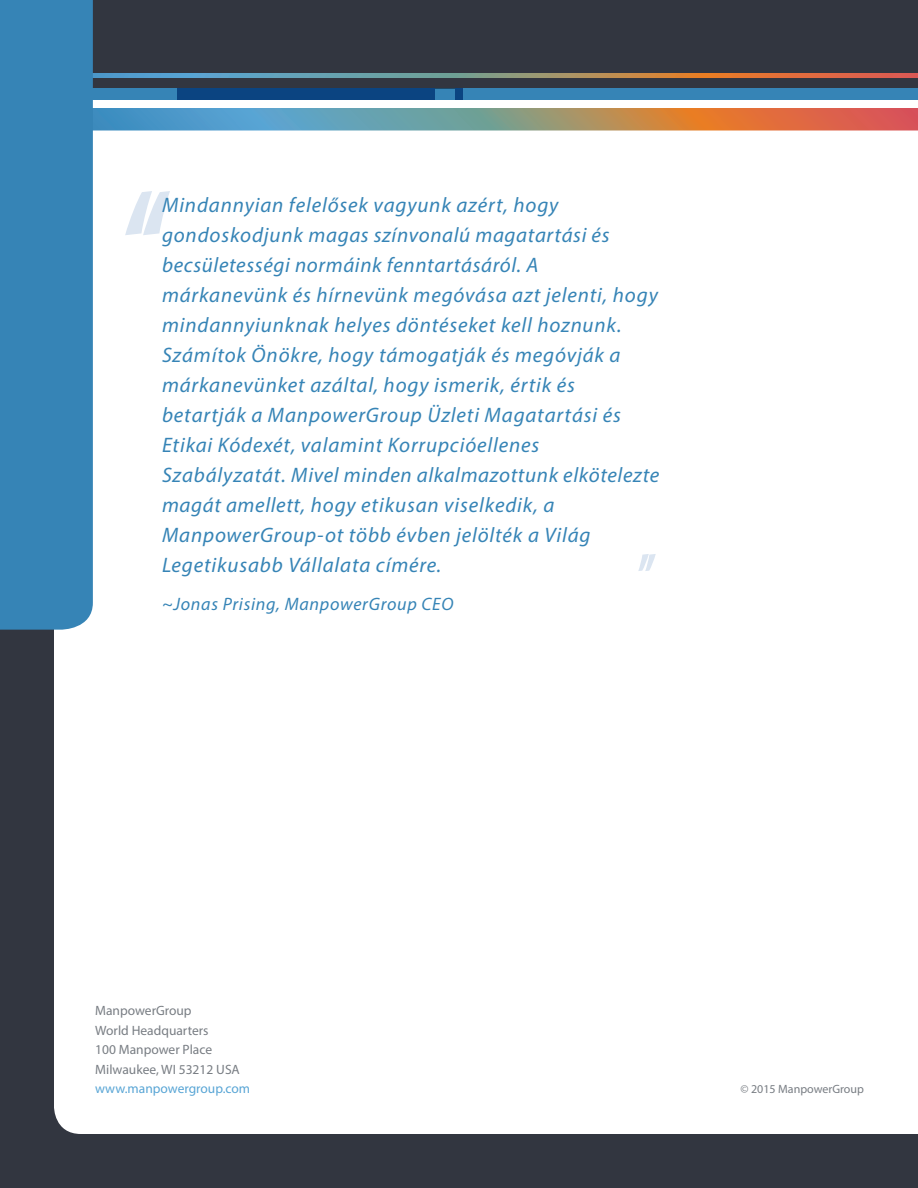
<style>
.page{position:relative;width:918px;height:1188px;background:#323640}
.page>*{position:absolute;margin:0;border:0;box-sizing:border-box;transform-origin:0 0}
.Third_Level_Header{font:181.05px "Myriad Pro";color:#dbe5f1}
.Third_Level_Header-2{font:70.35px "Myriad Pro";color:#dbe5f1}
.body_copy{font:italic 21px/30px "Myriad Pro";letter-spacing:.04em;color:#3684b6}
.body_copy-2{font:italic 18px "Myriad Pro";letter-spacing:.04em;color:#3684b6}
.Body_Text-Gray_copy{font:13.5px "Myriad Pro";color:#787d83}
.Body_Text-Gray_copy-2{font:13.5px "Myriad Pro";color:#58a5d5}
.Body_Text-Gray_copy-3{font:12px "Myriad Pro";color:#787d83}
</style>
<div class="page">
<div style="left:54px;top:100px;width:864px;height:1034px;background:#fff"></div>
<svg style="left:93px;top:108px;width:825px;height:22px;background:#938b83"></svg>
<div style="left:456px;top:88px;width:462px;height:12px;background:#3684b6"></div>
<div style="left:0;top:88px;width:434px;height:12px;background:#3684b6"></div>
<svg style="left:178px;top:88px;width:285px;height:12px;background:#0d4884"></svg>
<svg style="left:93px;top:73px;width:825px;height:5px;background:#998e7e"></svg>
<div style="left:0;top:0;width:93px;height:630px;background:#3684b6"></div>
<p class="Third_Level_Header" style="left:119px;top:143px;width:57px">‘‘</p>
<p class="body_copy" style="left:162px;top:190px;width:499px">Mindannyian felelősek vagyunk azért, hogy gondoskodjunk magas színvonalú magatartási és becsületességi normáink fenntartásáról. A márkanevünk és hírnevünk megóvása azt jelenti, hogy mindannyiunknak helyes döntéseket kell hoznunk.<br>Számítok Önökre, hogy támogatják és megóvják a márkanevünket azáltal, hogy ismerik, értik és betartják a ManpowerGroup Üzleti Magatartási és Etikai Kódexét, valamint Korrupcióellenes Szabályzatát. Mivel minden alkalmazottunk elkötelezte magát amellett, hogy etikusan viselkedik, a ManpowerGroup-ot több évben jelölték a Világ Legetikusabb Vállalata címére.</p>
<p class="body_copy-2" style="left:162px;top:593px;width:293px">~Jonas Prising, ManpowerGroup CEO</p>
<p class="Third_Level_Header-2" style="left:658px;top:590px;width:23px;rotate:-180deg">‘‘</p>
<p class="Body_Text-Gray_copy" style="left:95px;top:1002px;width:98px">ManpowerGroup</p>
<p class="Body_Text-Gray_copy" style="left:95px;top:1022px;width:115px">World Headquarters</p>
<p class="Body_Text-Gray_copy" style="left:95px;top:1041px;width:118px">100 Manpower Place</p>
<p class="Body_Text-Gray_copy" style="left:95px;top:1061px;width:146px">Milwaukee, WI 53212 USA</p>
<p class="Body_Text-Gray_copy-2" style="left:95px;top:1080px;width:156px">www.manpowergroup.com</p>
<p class="Body_Text-Gray_copy-3" style="left:740px;top:1081px;width:125px">© 2015 ManpowerGroup</p>
</div>
